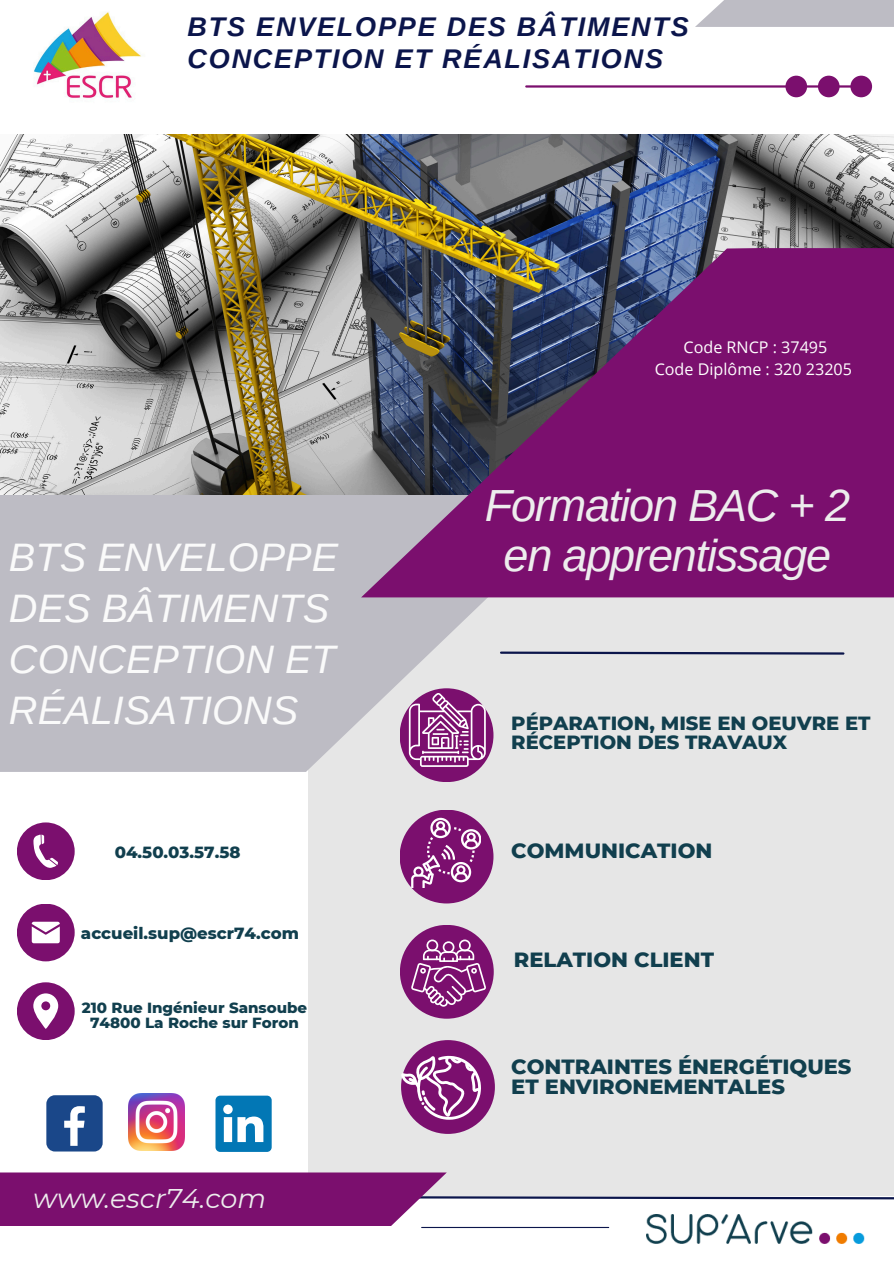
<style>
.page{position:relative;width:894px;height:1264px;background:#fff}
.page>*{position:absolute;margin:0;border:0;box-sizing:border-box;transform-origin:0 0}
.t1{font:italic 45px "Arimo";letter-spacing:-.025em;color:#ededed}
.t2{font:italic 39.75px/51.2px "Arimo";color:#fafafa}
.t3{font:italic 700 27px/31.5px "Arimo";letter-spacing:.065em;color:#0b154b}
.t4{font:italic 27px "Montserrat";color:#ededed}
.t5{font:800 21px/20.2px "Montserrat";color:#113f4e}
.t6{font:800 19.5px/18px "Montserrat";color:#113f4e}
.t7{font:800 16.5px "Montserrat";color:#113f4e}
.t8{font:16.05px "Open Sans";color:#fff}
.t9{font:800 15px "Montserrat";color:#113f4e}
</style>
<div class="page">
<div style="left:308px;top:578px;width:585px;height:618px;background:#e6e6e6"></div>
<svg style="left:0;top:494px;width:674px;height:278px;fill:#bdbcc4"></svg>
<img style="left:0;top:134px;width:893px;height:360px">
<div style="left:399px;top:688px;width:94px;height:94px;background:#7b0f6e;border-radius:50%"></div>
<svg style="left:361px;top:248px;width:532px;height:349px;background:#6b276b"></svg>
<svg style="left:0;top:1172px;width:893px;height:54px"></svg>
<hr style="left:421px;top:1226px;width:187px;height:1px;background:#0b154b">
<div style="left:46px;top:1095px;width:57px;height:56px;background:#1a4789;border-radius:9px"></div>
<svg style="left:64px;top:1106px;width:21px;height:39px"></svg>
<img style="left:128px;top:1093px;width:57px;height:56px">
<svg style="left:215px;top:1095px;width:56px;height:56px"></svg>
<div style="left:401px;top:1040px;width:94px;height:93px;background:#7b0f6e;border-radius:50%"></div>
<div style="left:17px;top:822px;width:58px;height:58px;background:#7b0f6e;border-radius:50%"></div>
<div style="left:17px;top:903px;width:58px;height:58px;background:#7b0f6e;border-radius:50%"></div>
<div style="left:17px;top:982px;width:58px;height:58px;background:#7b0f6e;border-radius:50%"></div>
<svg style="left:33px;top:834px;width:25px;height:34px"></svg>
<svg style="left:32px;top:921px;width:28px;height:22px"></svg>
<svg style="left:33px;top:993px;width:25px;height:35px"></svg>
<svg style="left:498px;top:650px;width:347px;height:5px"></svg>
<hr style="left:526px;top:85px;width:332px;height:3px;background:#7b0f6e">
<svg style="left:785px;top:76px;width:86px;height:21px"></svg>
<div style="left:694px;top:0;width:199px;height:27px;background:#bdbcc4"></div>
<div style="left:399px;top:809px;width:94px;height:94px;background:#7b0f6e;border-radius:50%"></div>
<div style="left:400px;top:924px;width:93px;height:94px;background:#7b0f6e;border-radius:50%"></div>
<img style="left:33px;top:12px;width:109px;height:87px">
<img style="left:646px;top:1213px;width:218px;height:30px">
<svg style="left:409px;top:693px;width:76px;height:74px"></svg>
<svg style="left:411px;top:817px;width:70px;height:70px"></svg>
<svg style="left:411px;top:939px;width:75px;height:67px"></svg>
<svg style="left:401px;top:1055px;width:80px;height:64px"></svg>
<h5 class="t3" style="left:187px;top:11px;width:502px">BTS ENVELOPPE DES BÂTIMENTS<br>CONCEPTION ET RÉALISATIONS</h5>
<p class="t8" style="left:683px;top:336px;width:145px">Code RNCP : 37495</p>
<h6 class="t8" style="left:654px;top:358px;width:199px">Code Diplôme : 320 23205</h6>
<h1 class="t1" style="left:484px;top:480px;width:367px">Formation BAC + 2</h1>
<h2 class="t2" style="left:9px;top:531px;width:330px">BTS ENVELOPPE</h2>
<h1 class="t1" style="left:503px;top:530px;width:329px">en apprentissage</h1>
<h2 class="t2" style="left:9px;top:582px;width:328px">DES BÂTIMENTS<br>CONCEPTION ET<br>RÉALISATIONS</h2>
<p class="t6" style="left:511px;top:714px;width:360px">PÉPARATION, MISE EN OEUVRE ET<br>RÉCEPTION DES TRAVAUX</p>
<p class="t7" style="left:115px;top:841px;width:127px">04.50.03.57.58</p>
<p class="t7" style="left:81px;top:922px;width:219px">accueil.sup@escr74.com</p>
<p class="t9" style="left:82px;top:998px;width:227px">210 Rue Ingénieur Sansoube</p>
<h5 class="t9" style="left:90px;top:1012px;width:210px">74800 La Roche sur Foron</h5>
<p class="t4" style="left:33px;top:1181px;width:234px">www.escr74.com</p>
<h5 class="t5" style="left:511px;top:840px;width:202px">COMMUNICATION</h5>
<h5 class="t5" style="left:514px;top:949px;width:201px">RELATION CLIENT</h5>
<p class="t5" style="left:511px;top:1056px;width:341px">CONTRAINTES ÉNERGÉTIQUES<br>ET ENVIRONEMENTALES</p>
</div>
